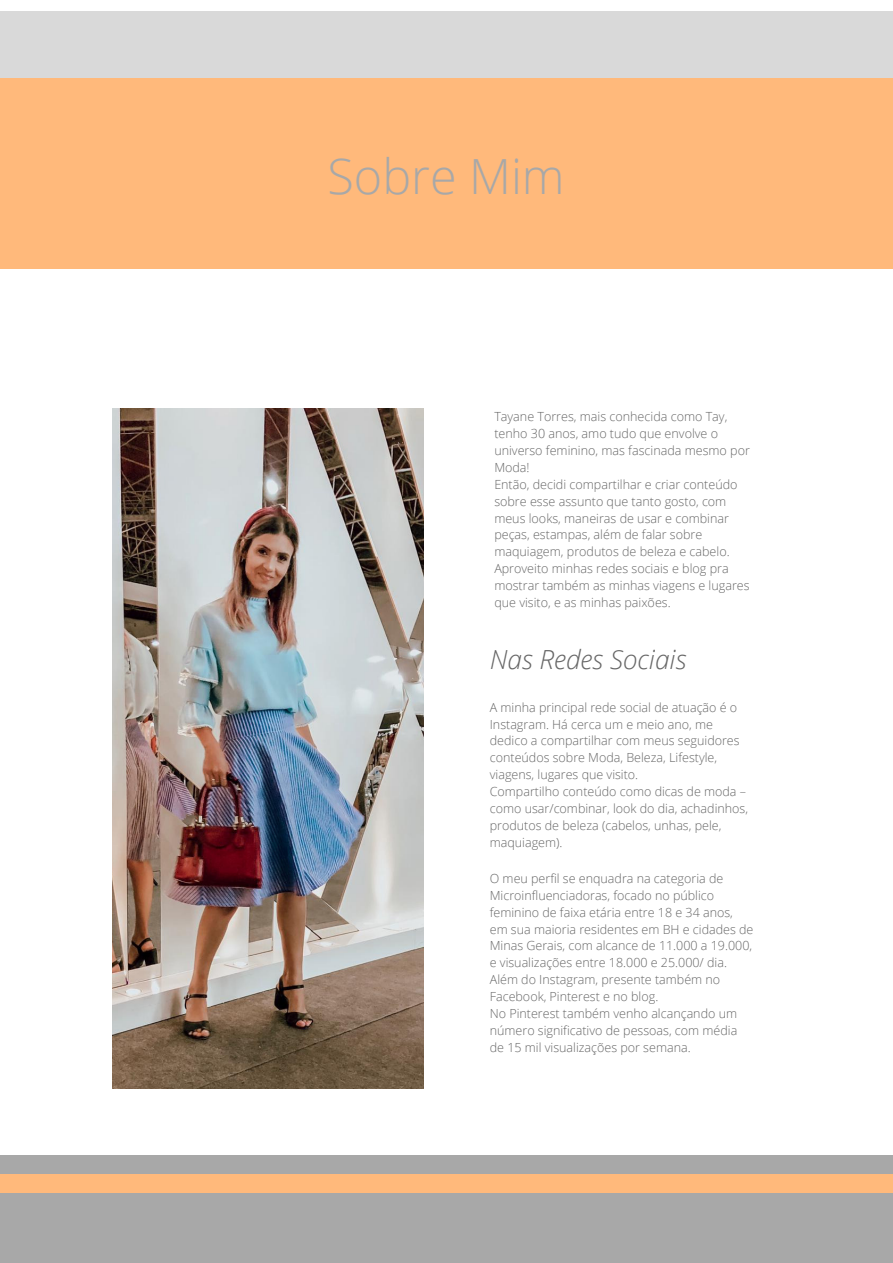
<style>
.page{position:relative;width:893px;height:1263px;background:#fff}
.page>*{position:absolute;margin:0;border:0;box-sizing:border-box;transform-origin:0 0}
.t1{font:300 48.45px "Open Sans";color:#a8a8a8}
.t2{font:italic 300 26.25px "Open Sans";color:#666}
.t3{font:300 12.6px/17px "Open Sans";color:#666}
</style>
<div class="page">
<div style="left:0;top:47px;width:893px;height:222px;background:#ffb97b"></div>
<div style="left:0;top:11px;width:893px;height:67px;background:#d9d9d9"></div>
<img style="left:113px;top:409px;width:310px;height:680px">
<div style="left:0;top:1155px;width:893px;height:19px;background:#a8a8a8"></div>
<div style="left:0;top:1174px;width:893px;height:19px;background:#ffb97b"></div>
<div style="left:0;top:1193px;width:893px;height:17px;background:#a8a8a8"></div>
<div style="left:0;top:1201px;width:893px;height:62px;background:#a8a8a8"></div>
<h1 class="t1" style="left:328px;top:142px;width:239px">Sobre Mim</h1>
<p class="t3" style="left:494px;top:408px;width:257px">Tayane Torres, mais conhecida como Tay, tenho 30 anos, amo tudo que envolve o universo feminino, mas fascinada mesmo por Moda!<br>Então, decidi compartilhar e criar conteúdo sobre esse assunto que tanto gosto, com meus looks, maneiras de usar e combinar peças, estampas, além de falar sobre maquiagem, produtos de beleza e cabelo.<br>Aproveito minhas redes sociais e blog pra mostrar também as minhas viagens e lugares que visito, e as minhas paixões.</p>
<h2 class="t2" style="left:490px;top:641px;width:198px">Nas Redes Sociais</h2>
<p class="t3" style="left:490px;top:698px;width:260px">A minha principal rede social de atuação é o Instagram. Há cerca um e meio ano, me dedico a compartilhar com meus seguidores conteúdos sobre Moda, Beleza, Lifestyle, viagens, lugares que visito.<br>Compartilho conteúdo como dicas de moda – como usar/combinar, look do dia, achadinhos, produtos de beleza (cabelos, unhas, pele, maquiagem).</p>
<p class="t3" style="left:490px;top:869px;width:265px">O meu perfil se enquadra na categoria de Microinfluenciadoras, focado no público feminino de faixa etária entre 18 e 34 anos, em sua maioria residentes em BH e cidades de Minas Gerais, com alcance de 11.000 a 19.000, e visualizações entre 18.000 e 25.000/ dia.<br>Além do Instagram, presente também no Facebook, Pinterest e no blog.<br>No Pinterest também venho alcançando um número significativo de pessoas, com média de 15 mil visualizações por semana.</p>
</div>
